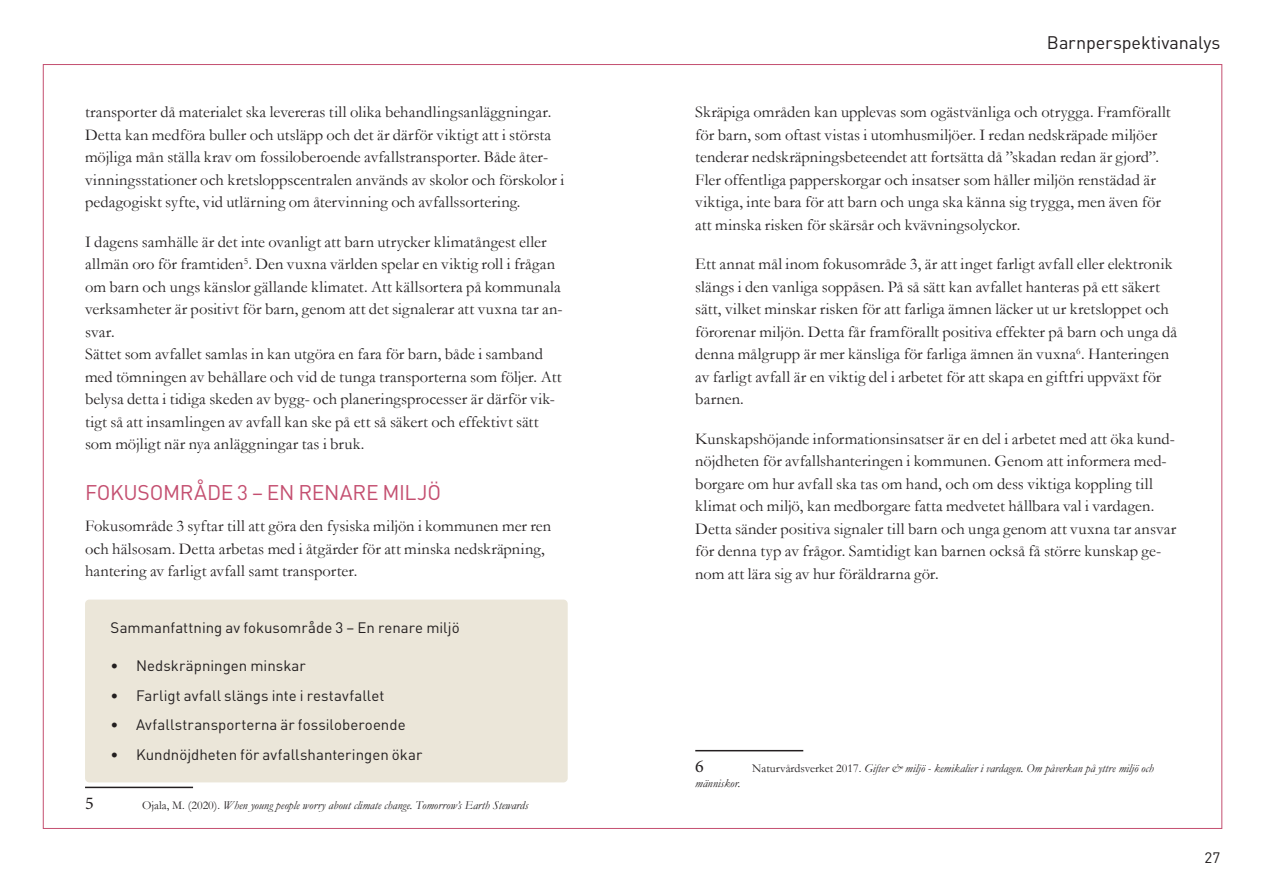
<style>
.page{position:relative;width:1263px;height:893px;background:#fff}
.page>*{position:absolute;margin:0;border:0;box-sizing:border-box;transform-origin:0 0}
.Mellanrubrik_-_Rosa{font:21px "DIN";letter-spacing:-.015em;color:#c44f70}
.t1{font:18px "DIN";letter-spacing:-.005em;color:#231f20}
.t2{font:18px "Minion Pro";color:#231f20}
.Brödtext_-_P{font:16.5px/22.5px "Garamond";letter-spacing:.005em;color:#231f20}
.Brödtext_-_DIN_-_P{font:15px "DIN";letter-spacing:.005em;color:#231f20}
.t3{font:italic 12px "Garamond";color:#231f20}
.s1{font-style:normal}
</style>
<div class="page">
<hr style="left:85px;top:787px;width:108px;height:1px;background:#231f20">
<hr style="left:695px;top:750px;width:108px;height:1px;background:#231f20">
<div style="left:85px;top:600px;width:483px;height:182px;background:#ebe6d9;border-radius:4px"></div>
<p class="Brödtext_-_P" style="left:85px;top:100px;width:481px">transporter då materialet ska levereras till olika behandlingsanläggningar.<br>Detta kan medföra buller och utsläpp och det är därför viktigt att i största möjliga mån ställa krav om fossiloberoende avfallstransporter. Både åter&shy;vinningsstationer och kretsloppscentralen används av skolor och förskolor i pedagogiskt syfte, vid utlärning om återvinning och avfallssortering.</p>
<p class="Brödtext_-_P" style="left:85px;top:230px;width:479px">I dagens samhälle är det inte ovanligt att barn utrycker klimatångest eller allmän oro för framtiden<sup>5</sup>. Den vuxna världen spelar en viktig roll i frågan om barn och ungs känslor gällande klimatet. Att källsortera på kommunala verksamheter är positivt för barn, genom att det signalerar att vuxna tar an&shy;svar.<br>Sättet som avfallet samlas in kan utgöra en fara för barn, både i samband med tömningen av behållare och vid de tunga transporterna som följer. Att belysa detta i tidiga skeden av bygg- och planeringsprocesser är därför vik&shy;tigt så att insamlingen av avfall kan ske på ett så säkert och effektivt sätt som möjligt när nya anläggningar tas i bruk.</p>
<h3 class="Mellanrubrik_-_Rosa" style="left:85px;top:478px;width:357px">FOKUSOMRÅDE 3 – EN RENARE MILJÖ</h3>
<p class="Brödtext_-_P" style="left:85px;top:514px;width:468px">Fokusområde 3 syftar till att göra den fysiska miljön i kommunen mer ren och hälsosam. Detta arbetas med i åtgärder för att minska nedskräpning, hantering av farligt avfall samt transporter.</p>
<p class="Brödtext_-_DIN_-_P" style="left:111px;top:618px;width:351px">Sammanfattning av fokusområde 3 – En renare miljö</p>
<p class="Brödtext_-_DIN_-_P" style="left:111px;top:656px;width:197px">• Nedskräpningen minskar</p>
<p class="Brödtext_-_DIN_-_P" style="left:111px;top:685px;width:275px">• Farligt avfall slängs inte i restavfallet</p>
<p class="Brödtext_-_DIN_-_P" style="left:111px;top:715px;width:297px">• Avfallstransporterna är fossiloberoende</p>
<p class="Brödtext_-_DIN_-_P" style="left:111px;top:744px;width:313px">• Kundnöjdheten för avfallshanteringen ökar</p>
<p class="t2" style="left:85px;top:791px;width:10px">5</p>
<p class="t3" style="left:142px;top:797px;width:388px"><span class="s1">Ojala, M. (2020).</span> When young people worry about climate change. Tomorrow’s Earth Stewards</p>
<p class="t1" style="left:1047px;top:30px;width:175px">Barnperspektivanalys</p>
<p class="Brödtext_-_P" style="left:695px;top:100px;width:477px">Skräpiga områden kan upplevas som ogästvänliga och otrygga. Framförallt för barn, som oftast vistas i utomhusmiljöer. I redan nedskräpade miljöer tenderar nedskräpningsbeteendet att fortsätta då ”skadan redan är gjord”.<br>Fler offentliga papperskorgar och insatser som håller miljön renstädad är viktiga, inte bara för att barn och unga ska känna sig trygga, men även för att minska risken för skärsår och kvävningsolyckor.</p>
<p class="Brödtext_-_P" style="left:695px;top:252px;width:483px">Ett annat mål inom fokusområde 3, är att inget farligt avfall eller elektronik slängs i den vanliga soppåsen. På så sätt kan avfallet hanteras på ett säkert sätt, vilket minskar risken för att farliga ämnen läcker ut ur kretsloppet och förorenar miljön. Detta får framförallt positiva effekter på barn och unga då denna målgrupp är mer känsliga för farliga ämnen än vuxna<sup>6</sup>. Hanteringen av farligt avfall är en viktig del i arbetet för att skapa en giftfri uppväxt för barnen.</p>
<p class="Brödtext_-_P" style="left:695px;top:427px;width:482px">Kunskapshöjande informationsinsatser är en del i arbetet med att öka kund&shy;nöjdheten för avfallshanteringen i kommunen. Genom att informera med&shy;borgare om hur avfall ska tas om hand, och om dess viktiga koppling till klimat och miljö, kan medborgare fatta medvetet hållbara val i vardagen.<br>Detta sänder positiva signaler till barn och unga genom att vuxna tar ansvar för denna typ av frågor. Samtidigt kan barnen också få större kunskap ge&shy;nom att lära sig av hur föräldrarna gör.</p>
<p class="t2" style="left:695px;top:754px;width:10px">6</p>
<p class="t3" style="left:752px;top:760px;width:403px"><span class="s1">Naturvårdsverket 2017.</span> Gifter &amp; miljö - kemikalier i vardagen. Om påverkan på yttre miljö och</p>
<p class="t3" style="left:695px;top:775px;width:47px">människor.</p>
<p class="Brödtext_-_DIN_-_P" style="left:1204px;top:847px;width:17px">27</p>
</div>
